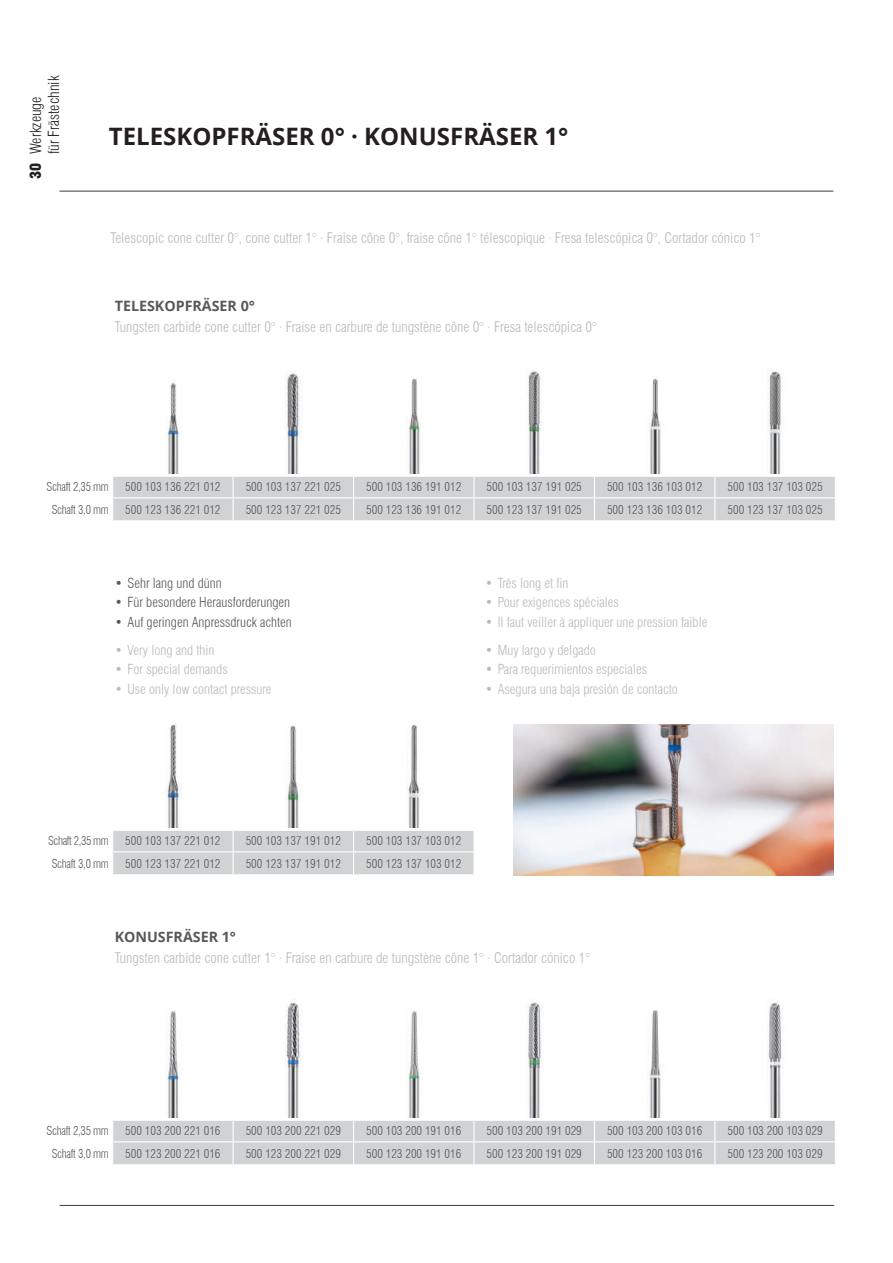
<style>
.page{position:relative;width:893px;height:1263px;background:#fff}
.page>*{position:absolute;margin:0;border:0;box-sizing:border-box;transform-origin:0 0}
.t1{font:700 24px "Open Sans";color:#231f20}
.t2{font:300 condensed 15px/18px "Swiss 721 BT";color:#231f20}
.t3{font:900 condensed 15px "Swiss 721 BT";color:#231f20}
.t4{font:300 condensed 14.25px "Swiss 721 BT";color:#b8b9bc}
.t5{font:700 14.25px "Open Sans";color:#57585a}
.t6{font:300 condensed 13.5px "Swiss 721 BT";color:#b8b9bc}
.t7{font:300 condensed 13.5px "Swiss 721 BT";color:#57585a}
.t8{font:300 condensed 12px "Swiss 721 BT";color:#57585a}
.t9{font:300 condensed 12px "Swiss 721 BT";letter-spacing:-.02em;color:#57585a;scale:.95 1}
.t10{font:300 condensed 12px "Swiss 721 BT";letter-spacing:-.03em;color:#57585a;scale:.95 1}
</style>
<div class="page">
<hr style="left:60px;top:191px;width:773px;height:1px;background:#3e3e3f">
<hr style="left:60px;top:1205px;width:774px;height:1px;background:#3e3e3f">
<svg style="left:113px;top:1119px;width:722px;height:46px;background:#d5d5d7"></svg>
<img style="left:167px;top:1010px;width:12px;height:107px">
<img style="left:285px;top:1001px;width:15px;height:116px">
<img style="left:407px;top:1010px;width:13px;height:107px">
<img style="left:526px;top:1001px;width:17px;height:116px">
<img style="left:649px;top:1010px;width:12px;height:107px">
<img style="left:768px;top:1002px;width:15px;height:115px">
<svg style="left:113px;top:475px;width:722px;height:46px;background:#d4d5d7"></svg>
<img style="left:167px;top:381px;width:15px;height:92px">
<img style="left:285px;top:371px;width:17px;height:102px">
<img style="left:409px;top:377px;width:11px;height:96px">
<img style="left:528px;top:371px;width:14px;height:102px">
<img style="left:650px;top:377px;width:11px;height:96px">
<img style="left:767px;top:371px;width:16px;height:102px">
<svg style="left:113px;top:829px;width:361px;height:46px;background:#d4d5d7"></svg>
<hr style="left:473px;top:852px;width:2px;height:22px;background:#fff">
<img style="left:166px;top:724px;width:15px;height:103px">
<img style="left:285px;top:725px;width:16px;height:102px">
<img style="left:406px;top:724px;width:17px;height:103px">
<img style="left:514px;top:724px;width:320px;height:151px">
<p class="t2" style="left:27px;top:154px;width:80px;rotate:-90deg">Werkzeuge<br>für Frästechnik</p>
<p class="t3" style="left:27px;top:179px;width:18px;rotate:-90deg">30</p>
<h1 class="t1" style="left:109px;top:119px;width:461px">TELESKOPFRÄSER 0° · KONUSFRÄSER 1°</h1>
<p class="t4" style="left:111px;top:229px;width:651px">Telescopic cone cutter 0°, cone cutter 1° · Fraise cône 0°, fraise cône 1° télescopique · Fresa telescópica 0°, Cortador cónico 1°</p>
<p class="t5" style="left:115px;top:295px;width:142px">TELESKOPFRÄSER 0°</p>
<p class="t4" style="left:115px;top:318px;width:483px">Tungsten carbide cone cutter 0° · Fraise en carbure de tungstène cône 0° · Fresa telescópica 0°</p>
<p class="t9" style="left:47px;top:479px;width:67px">Schaft 2,35 mm</p>
<p class="t8" style="left:125px;top:479px;width:97px">500 103 136 221 012</p>
<p class="t8" style="left:246px;top:479px;width:97px">500 103 137 221 025</p>
<p class="t8" style="left:366px;top:479px;width:97px">500 103 136 191 012</p>
<p class="t8" style="left:487px;top:479px;width:97px">500 103 137 191 025</p>
<p class="t8" style="left:607px;top:479px;width:97px">500 103 136 103 012</p>
<p class="t8" style="left:727px;top:479px;width:97px">500 103 137 103 025</p>
<p class="t9" style="left:52px;top:502px;width:62px">Schaft 3,0 mm</p>
<p class="t8" style="left:125px;top:502px;width:97px">500 123 136 221 012</p>
<p class="t8" style="left:246px;top:502px;width:97px">500 123 137 221 025</p>
<p class="t8" style="left:366px;top:502px;width:97px">500 123 136 191 012</p>
<p class="t8" style="left:487px;top:502px;width:97px">500 123 137 191 025</p>
<p class="t8" style="left:607px;top:502px;width:97px">500 123 136 103 012</p>
<p class="t8" style="left:727px;top:502px;width:97px">500 123 137 103 025</p>
<p class="t7" style="left:115px;top:575px;width:108px">• Sehr lang und dünn</p>
<p class="t7" style="left:115px;top:594px;width:177px">• Für besondere Herausforderungen</p>
<p class="t7" style="left:115px;top:614px;width:178px">• Auf geringen Anpressdruck achten</p>
<p class="t6" style="left:115px;top:642px;width:101px">• Very long and thin</p>
<p class="t6" style="left:115px;top:661px;width:114px">• For special demands</p>
<p class="t6" style="left:115px;top:681px;width:158px">• Use only low contact pressure</p>
<p class="t6" style="left:485px;top:575px;width:85px">• Très long et fin</p>
<p class="t6" style="left:485px;top:594px;width:135px">• Pour exigences spéciales</p>
<p class="t6" style="left:485px;top:614px;width:224px">• Il faut veiller à appliquer une pression faible</p>
<p class="t6" style="left:485px;top:642px;width:112px">• Muy largo y delgado</p>
<p class="t6" style="left:485px;top:661px;width:163px">• Para requerimientos especiales</p>
<p class="t6" style="left:485px;top:681px;width:194px">• Asegura una baja presión de contacto</p>
<p class="t10" style="left:48px;top:833px;width:66px">Schaft 2,35 mm</p>
<p class="t8" style="left:125px;top:833px;width:97px">500 103 137 221 012</p>
<p class="t8" style="left:246px;top:833px;width:97px">500 103 137 191 012</p>
<p class="t8" style="left:366px;top:833px;width:97px">500 103 137 103 012</p>
<p class="t9" style="left:52px;top:856px;width:62px">Schaft 3,0 mm</p>
<p class="t8" style="left:125px;top:856px;width:97px">500 123 137 221 012</p>
<p class="t8" style="left:246px;top:856px;width:97px">500 123 137 191 012</p>
<p class="t8" style="left:366px;top:856px;width:97px">500 123 137 103 012</p>
<p class="t5" style="left:115px;top:927px;width:123px">KONUSFRÄSER 1°</p>
<p class="t4" style="left:115px;top:949px;width:477px">Tungsten carbide cone cutter 1° · Fraise en carbure de tungstène cône 1° · Cortador cónico 1°</p>
<p class="t9" style="left:47px;top:1123px;width:67px">Schaft 2,35 mm</p>
<p class="t8" style="left:125px;top:1123px;width:97px">500 103 200 221 016</p>
<p class="t8" style="left:246px;top:1123px;width:97px">500 103 200 221 029</p>
<p class="t8" style="left:366px;top:1123px;width:97px">500 103 200 191 016</p>
<p class="t8" style="left:487px;top:1123px;width:97px">500 103 200 191 029</p>
<p class="t8" style="left:607px;top:1123px;width:97px">500 103 200 103 016</p>
<p class="t8" style="left:727px;top:1123px;width:97px">500 103 200 103 029</p>
<p class="t9" style="left:52px;top:1146px;width:62px">Schaft 3,0 mm</p>
<p class="t8" style="left:125px;top:1146px;width:97px">500 123 200 221 016</p>
<p class="t8" style="left:246px;top:1146px;width:97px">500 123 200 221 029</p>
<p class="t8" style="left:366px;top:1146px;width:97px">500 123 200 191 016</p>
<p class="t8" style="left:487px;top:1146px;width:97px">500 123 200 191 029</p>
<p class="t8" style="left:607px;top:1146px;width:97px">500 123 200 103 016</p>
<p class="t8" style="left:727px;top:1146px;width:97px">500 123 200 103 029</p>
</div>
